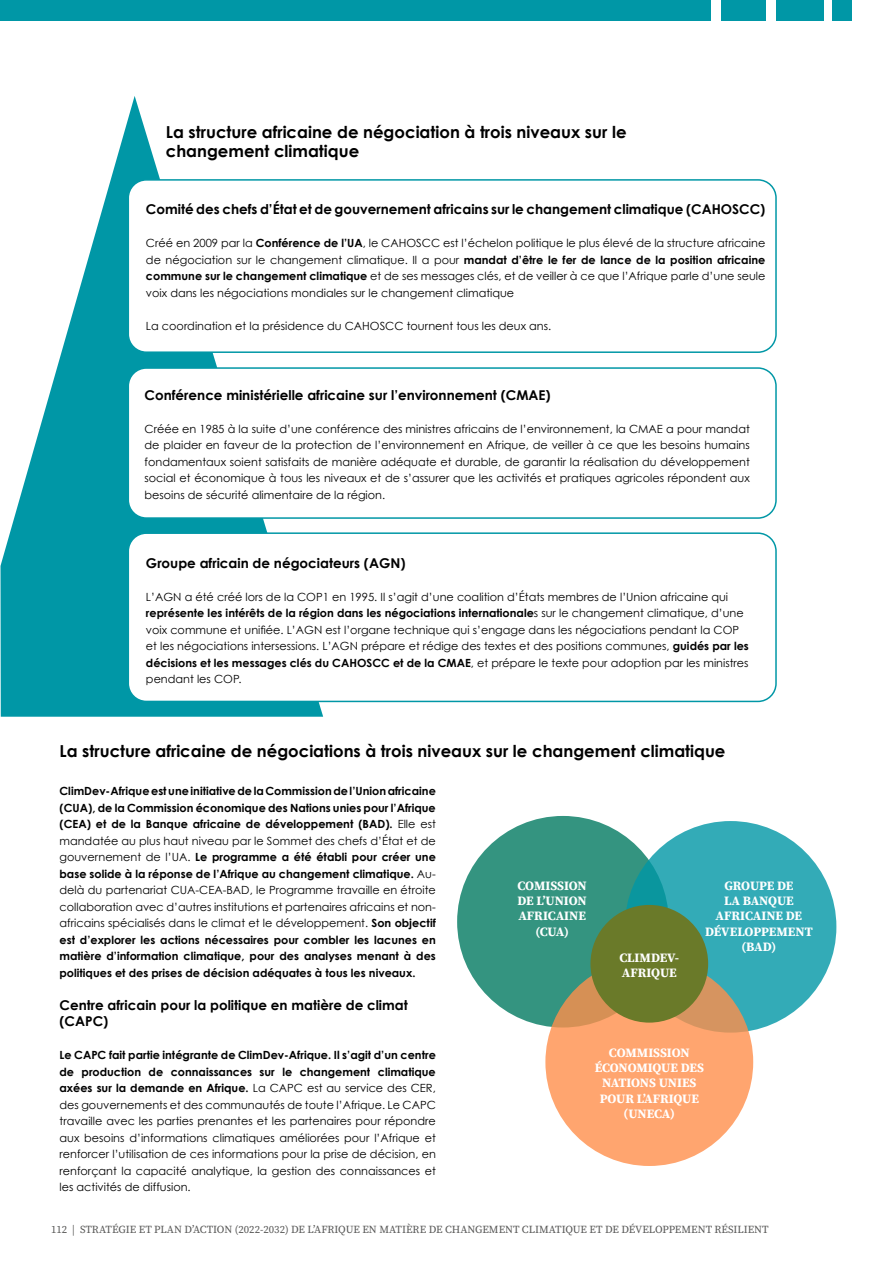
<style>
.page{position:relative;width:893px;height:1263px;background:#fff}
.page>*{position:absolute;margin:0;border:0;box-sizing:border-box;transform-origin:0 0}
.t1{font:700 16.5px/19.8px "Century Gothic";color:#000}
.t2{font:700 13.5px/16.5px "Century Gothic";color:#000}
.t3{font:12.75px/15.3px "Source Serif Variable";letter-spacing:-.01em;color:#fff;text-align:center}
.t4{font:11.25px/16.5px "Century Gothic";color:#000;text-align:justify}
.t5{font:700 11.25px/16.5px "Century Gothic";color:#000;text-align:justify}
.t6{font:10.8px "Source Serif Variable";color:#575756}
.s1{font-weight:700}
.s2{font-weight:400}
</style>
<div class="page">
<svg style="left:0;top:96px;width:323px;height:621px;fill:#0097a6"></svg>
<div style="left:128px;top:180px;width:648px;height:172px;background:#fff;border-radius:18px"></div>
<div style="left:128px;top:179px;width:649px;height:174px;border:2px solid #0097a6;border-radius:18px"></div>
<div style="left:128px;top:368px;width:648px;height:150px;background:#fff;border-radius:18px"></div>
<div style="left:128px;top:367px;width:649px;height:152px;border:2px solid #0097a6;border-radius:18px"></div>
<div style="left:128px;top:533px;width:648px;height:168px;background:#fff;border-radius:18px"></div>
<div style="left:128px;top:532px;width:649px;height:170px;border:2px solid #0097a6;border-radius:18px"></div>
<div style="left:457px;top:816px;width:212px;height:211px;background:#349480;border-radius:50%"></div>
<div style="left:625px;top:821px;width:211px;height:211px;background:#33abb7;border-radius:50%"></div>
<svg style="left:545px;top:958px;width:208px;height:208px;background:#f8a26c"></svg>
<div style="left:590px;top:905px;width:118px;height:117px;background:#6a7a29;border-radius:50%"></div>
<div style="left:0;top:0;width:710px;height:20px;background:#0097a6"></div>
<div style="left:721px;top:0;width:44px;height:20px;background:#0097a6"></div>
<div style="left:776px;top:0;width:47px;height:20px;background:#0097a6"></div>
<div style="left:833px;top:0;width:19px;height:20px;background:#0097a6"></div>
<h1 class="t1" style="left:166px;top:121px;width:462px">La structure africaine de négociation à trois niveaux sur le changement climatique</h1>
<p class="t2" style="left:146px;top:201px;width:621px">Comité des chefs d’État et de gouvernement africains sur le changement climatique (CAHOSCC)</p>
<p class="t4" style="left:146px;top:235px;width:621px">Créé en 2009 par la <span class="s1">Conférence de l’UA</span>, le CAHOSCC est l’échelon politique le plus élevé de la structure africaine de négociation sur le changement climatique. Il a pour <span class="s1">mandat d’être le fer de lance de la position africaine commune sur le changement climatique</span> et de ses messages clés, et de veiller à ce que l’Afrique parle d’une seule voix dans les négociations mondiales sur le changement climatique</p>
<p class="t4" style="left:146px;top:317px;width:407px">La coordination et la présidence du CAHOSCC tournent tous les deux ans.</p>
<p class="t2" style="left:145px;top:386px;width:408px">Conférence ministérielle africaine sur l’environnement (CMAE)</p>
<p class="t4" style="left:145px;top:420px;width:607px">Créée en 1985 à la suite d’une conférence des ministres africains de l’environnement, la CMAE a pour mandat de plaider en faveur de la protection de l’environnement en Afrique, de veiller à ce que les besoins humains fondamentaux soient satisfaits de manière adéquate et durable, de garantir la réalisation du développement social et économique à tous les niveaux et de s’assurer que les activités et pratiques agricoles répondent aux besoins de sécurité alimentaire de la région.</p>
<p class="t2" style="left:146px;top:554px;width:261px">Groupe africain de négociateurs (AGN)</p>
<p class="t4" style="left:146px;top:588px;width:604px;text-align:left">L’AGN a été créé lors de la COP1 en 1995. Il s’agit d’une coalition d’États membres de l’Union africaine qui <span class="s1">représente les intérêts de la région dans les négociations internationale</span>s sur le changement climatique, d’une voix commune et unifiée. L’AGN est l’organe technique qui s’engage dans les négociations pendant la COP et les négociations intersessions. L’AGN prépare et rédige des textes et des positions communes, <span class="s1">guidés par les décisions et les messages clés du CAHOSCC et de la CMAE</span>, et prépare le texte pour adoption par les ministres pendant les COP.</p>
<h1 class="t1" style="left:60px;top:741px;width:667px">La structure africaine de négociations à trois niveaux sur le changement climatique</h1>
<p class="t5" style="left:60px;top:782px;width:378px">ClimDev-Afrique est une initiative de la Commission de l’Union africaine (CUA), de la Commission économique des Nations unies pour l’Afrique (CEA) et de la Banque africaine de développement (BAD). <span class="s2">Elle est mandatée au plus haut niveau par le Sommet des chefs d’État et de gouvernement de l’UA.</span> Le programme a été établi pour créer une base solide à la réponse de l’Afrique au changement climatique. <span class="s2">Au&shy;delà du partenariat CUA-CEA-BAD, le Programme travaille en étroite collaboration avec d’autres institutions et partenaires africains et non&shy;africains spécialisés dans le climat et le développement.</span> Son objectif est d’explorer les actions nécessaires pour combler les lacunes en matière d’information climatique, pour des analyses menant à des politiques et des prises de décision adéquates à tous les niveaux.</p>
<p class="t2" style="left:60px;top:996px;width:350px">Centre africain pour la politique en matière de climat (CAPC)</p>
<p class="t4" style="left:60px;top:1047px;width:378px"><span class="s1">Le CAPC fait partie intégrante de ClimDev-Afrique. Il s’agit d’un centre de production de connaissances sur le changement climatique axées sur la demande en Afrique.</span> La CAPC est au service des CER, des gouvernements et des communautés de toute l’Afrique. Le CAPC travaille avec les parties prenantes et les partenaires pour répondre aux besoins d’informations climatiques améliorées pour l’Afrique et renforcer l’utilisation de ces informations pour la prise de décision, en renforçant la capacité analytique, la gestion des connaissances et les activités de diffusion.</p>
<p class="t3" style="left:517px;top:878px;width:71px">COMISSION<br>DE L’UNION<br>AFRICAINE (CUA)</p>
<p class="t3" style="left:705px;top:878px;width:109px">GROUPE DE<br>LA BANQUE<br>AFRICAINE DE<br>DÉVELOPPEMENT (BAD)</p>
<p class="t3" style="left:619px;top:950px;width:61px;text-align:left">CLIMDEV-<br>AFRIQUE</p>
<p class="t3" style="left:595px;top:1045px;width:111px">COMMISSION<br>ÉCONOMIQUE DES<br>NATIONS UNIES<br>POUR L’AFRIQUE (UNECA)</p>
<p class="t6" style="left:51px;top:1222px;width:719px">112 | STRATÉGIE ET PLAN D’ACTION (2022-2032) DE L’AFRIQUE EN MATIÈRE DE CHANGEMENT CLIMATIQUE ET DE DÉVELOPPEMENT RÉSILIENT</p>
</div>
